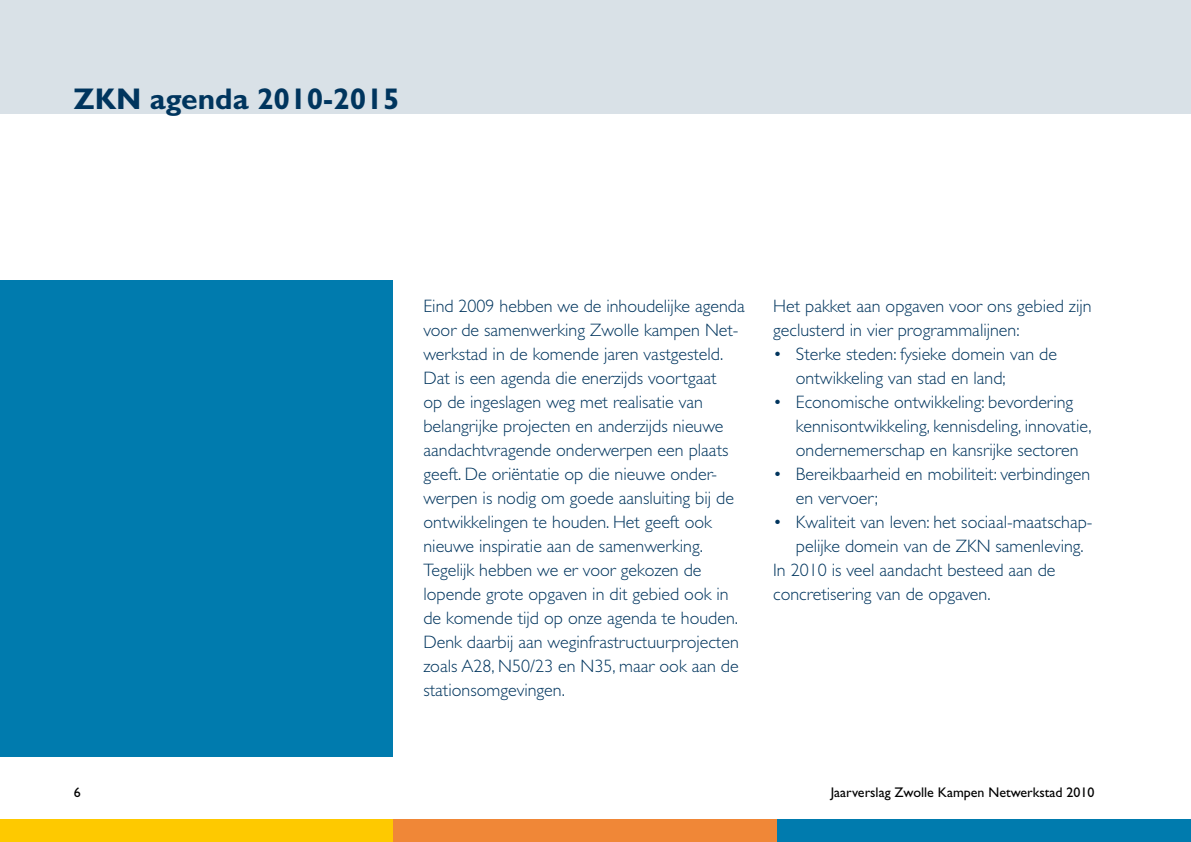
<style>
.page{position:relative;width:1191px;height:842px;background:#fff}
.page>*{position:absolute;margin:0;border:0;box-sizing:border-box;transform-origin:0 0}
.t1{font:700 30px "Gill Sans";color:#00355e}
.t2{font:300 18px/24px "Gill Sans";color:#00355e}
.t3{font:14px "Gill Sans";color:#000}
</style>
<div class="page">
<div style="left:0;top:0;width:1191px;height:113px;background:#d9e1e7"></div>
<div style="left:0;top:281px;width:392px;height:476px;background:#007bae"></div>
<div style="left:392px;top:819px;width:385px;height:23px;background:#f08737"></div>
<div style="left:0;top:819px;width:392px;height:23px;background:#fec900"></div>
<div style="left:777px;top:819px;width:414px;height:23px;background:#007bae"></div>
<h1 class="t1" style="left:74px;top:81px;width:327px">ZKN agenda 2010-2015</h1>
<p class="t2" style="left:423px;top:294px;width:323px">Eind 2009 hebben we de inhoudelijke agenda voor de samenwerking Zwolle kampen Net&shy;werkstad in de komende jaren vastgesteld.<br>Dat is een agenda die enerzijds voortgaat<br>op de ingeslagen weg met realisatie van belangrijke projecten en anderzijds nieuwe aandachtvragende onderwerpen een plaats geeft. De oriëntatie op die nieuwe onder&shy;werpen is nodig om goede aansluiting bij de ontwikkelingen te houden. Het geeft ook nieuwe inspiratie aan de samenwerking.<br>Tegelijk hebben we er voor gekozen de lopende grote opgaven in dit gebied ook in de komende tijd op onze agenda te houden.<br>Denk daarbij aan weginfrastructuurprojecten zoals A28, N50/23 en N35, maar ook aan de stationsomgevingen.</p>
<p class="t2" style="left:773px;top:294px;width:320px">Het pakket aan opgaven voor ons gebied zijn geclusterd in vier programmalijnen:</p>
<p class="t2" style="left:796px;top:342px;width:263px;text-indent:-23px">• Sterke steden: fysieke domein van de ontwikkeling van stad en land;</p>
<p class="t2" style="left:796px;top:390px;width:297px;text-indent:-23px">• Economische ontwikkeling: bevordering kennisontwikkeling, kennisdeling, innovatie, ondernemerschap en kansrijke sectoren</p>
<p class="t2" style="left:796px;top:462px;width:296px;text-indent:-23px">• Bereikbaarheid en mobiliteit: verbindingen en vervoer;</p>
<p class="t2" style="left:773px;top:510px;width:321px">• Kwaliteit van leven: het sociaal-maatschap-</p>
<p class="t2" style="left:796px;top:534px;width:289px">pelijke domein van de ZKN samenleving.</p>
<p class="t2" style="left:773px;top:558px;width:284px">In 2010 is veel aandacht besteed aan de</p>
<p class="t2" style="left:773px;top:582px;width:219px">concretisering van de opgaven.</p>
<p class="t3" style="left:74px;top:784px;width:8px">6</p>
<p class="t3" style="left:830px;top:784px;width:265px">Jaarverslag Zwolle Kampen Netwerkstad 2010</p>
</div>
